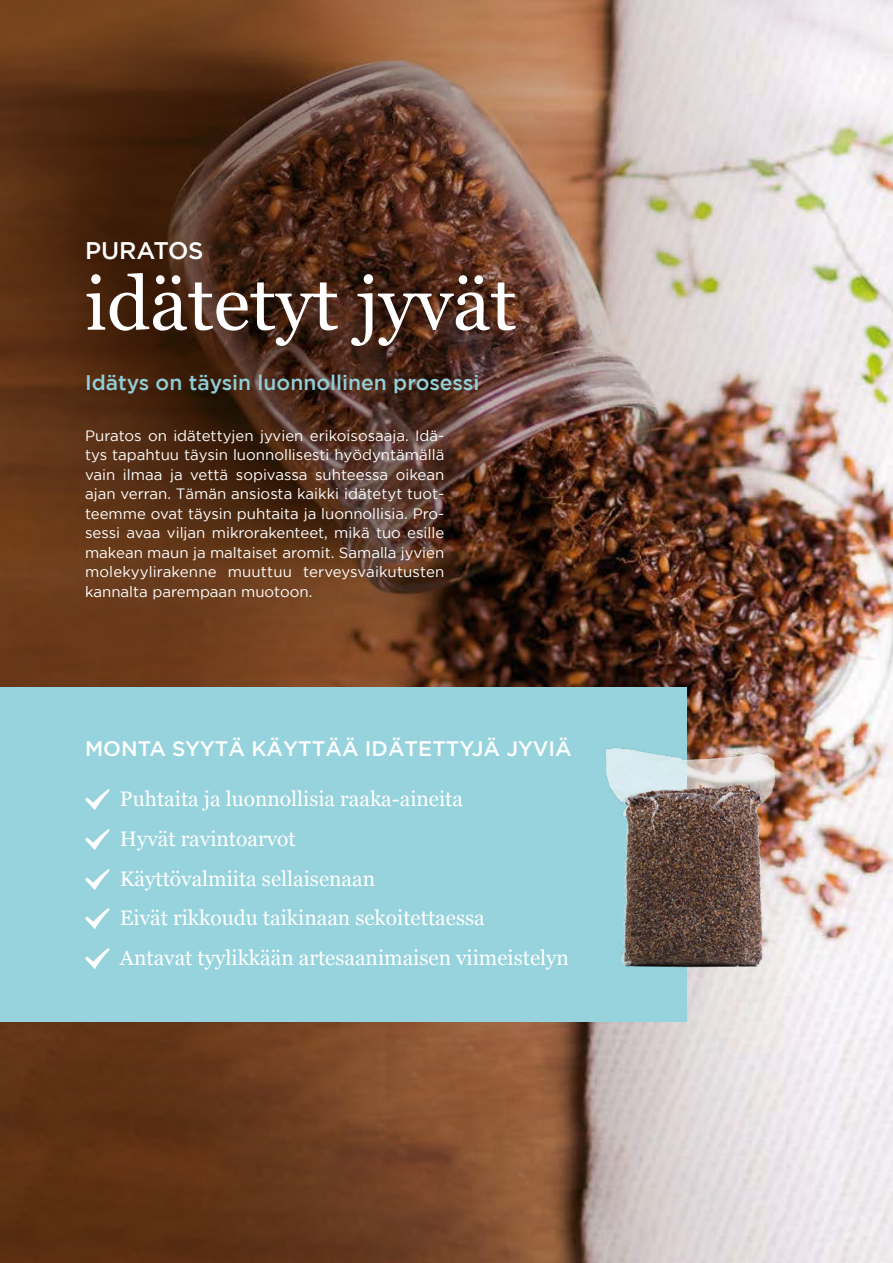
<style>
.page{position:relative;width:893px;height:1263px;background:#fff}
.page>*{position:absolute;margin:0;border:0;box-sizing:border-box;transform-origin:0 0}
.t1{font:75px "Georgia";color:#fff}
.t2{font:500 24px "Gotham";letter-spacing:-.005em;color:#fff}
.t3{font:21px/39.8px "Georgia";color:#fff}
.t4{font:500 21px "Gotham";color:#96d3dd}
.t5{font:500 21px "Gotham";color:#fff}
.t6{font:15px/19.5px "Gotham";color:#fff;text-align:justify}
</style>
<div class="page">
<img style="left:856px;top:0;width:37px;height:1263px">
<img style="left:0;top:0;width:856px;height:1263px">
<svg style="left:0;top:342px;width:528px;height:345px;background:#59321b"></svg>
<div style="left:0;top:687px;width:686px;height:334px;background:#96d3dd"></div>
<img style="left:606px;top:742px;width:245px;height:239px">
<h2 class="t2" style="left:85px;top:237px;width:120px">PURATOS</h2>
<h1 class="t1" style="left:85px;top:249px;width:433px">idätetyt jyvät</h1>
<h3 class="t4" style="left:85px;top:370px;width:396px">Idätys on täysin luonnollinen prosessi</h3>
<p class="t6" style="left:85px;top:425px;width:361px">Puratos on idätettyjen jyvien erikoisosaaja. Idä&shy;tys tapahtuu täysin luonnollisesti hyödyntämällä vain ilmaa ja vettä sopivassa suhteessa oikean ajan verran. Tämän ansiosta kaikki idätetyt tuot&shy;teemme ovat täysin puhtaita ja luonnollisia. Pro&shy;sessi avaa viljan mikrorakenteet, mikä tuo esille makean maun ja maltaiset aromit. Samalla jyvien molekyylirakenne muuttuu terveysvaikutusten kannalta parempaan muotoon.</p>
<h3 class="t5" style="left:85px;top:736px;width:488px">MONTA SYYTÄ KÄYTTÄÄ IDÄTETTYJÄ JYVIÄ</h3>
<h3 class="t3" style="left:120px;top:778px;width:450px">Puhtaita ja luonnollisia raaka-aineita<br>Hyvät ravintoarvot<br>Käyttövalmiita sellaisenaan<br>Eivät rikkoudu taikinaan sekoitettaessa<br>Antavat tyylikkään artesaanimaisen viimeistelyn</h3>
</div>
